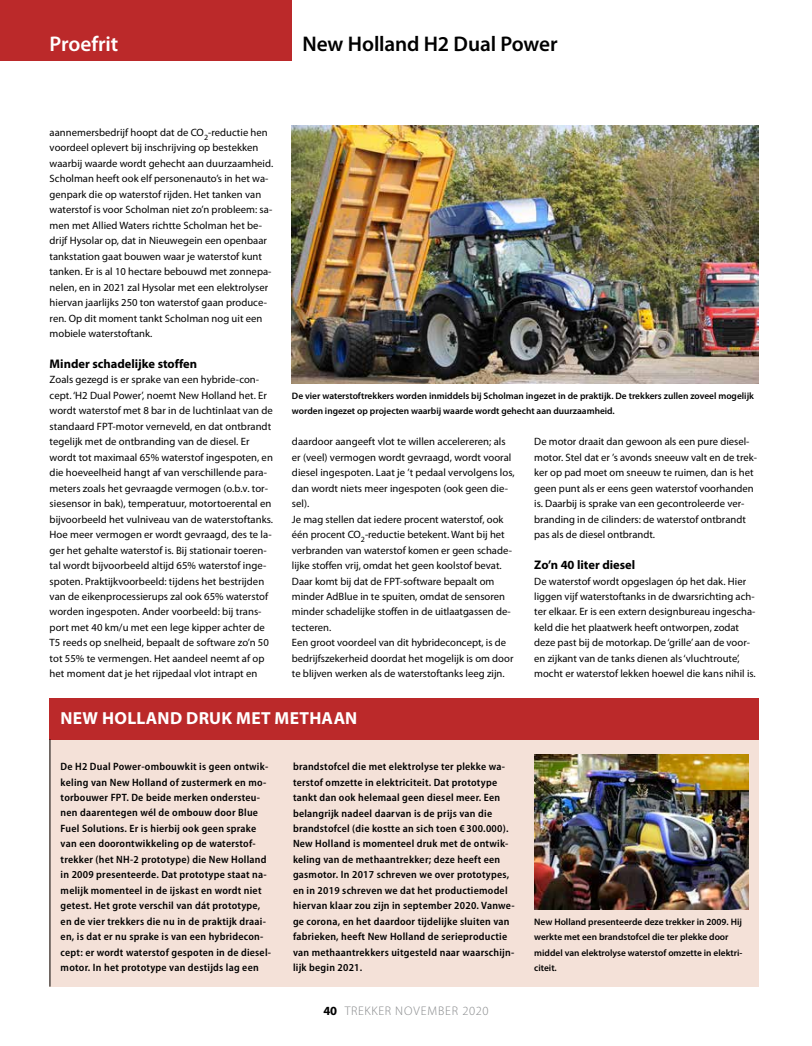
<style>
.page{position:relative;width:812px;height:1046px;background:#fff}
.page>*{position:absolute;margin:0;border:0;box-sizing:border-box;transform-origin:0 0}
.t1{font:600 21.25px "Myriad Pro";letter-spacing:-.01em;color:#000}
.t2{font:600 21.25px "Myriad Pro";letter-spacing:-.005em;color:#fff}
.t3{font:700 17.5px "Myriad Pro";letter-spacing:.02em;color:#fff}
.t4{font:700 12.5px "Myriad Pro";color:#000}
.t5{font:300 12.5px "Myriad Pro";letter-spacing:.05em;color:#86888a}
.t6{font:10.62px/15.5px "Myriad Pro";color:#000}
.t7{font:600 semi-condensed 10.62px/15.5px "Myriad Pro";letter-spacing:.02em;color:#000}
.t8{font:600 9.38px/15.5px "Myriad Pro";color:#000}
.s1{font-weight:700;color:#000}
</style>
<div class="page">
<div style="left:0;top:0;width:292px;height:60px;background:#bb292a"></div>
<div style="left:50px;top:697px;width:708px;height:289px;background:#f4e1d8"></div>
<img style="left:534px;top:754px;width:214px;height:155px">
<img style="left:292px;top:126px;width:466px;height:257px">
<div style="left:50px;top:697px;width:708px;height:42px;background:#bb292a"></div>
<hr style="left:50px;top:739px;width:1px;height:247px;background:#000">
<h1 class="t2" style="left:50px;top:30px;width:70px">Proefrit</h1>
<h1 class="t1" style="left:302px;top:30px;width:256px">New Holland H2 Dual Power</h1>
<p class="t6" style="left:50px;top:124px;width:225px">aannemersbedrijf hoopt dat de CO<sub>2</sub>-reductie hen voordeel oplevert bij inschrijving op bestekken waarbij waarde wordt gehecht aan duurzaamheid.<br>Scholman heeft ook elf personenauto’s in het wa&shy;genpark die op waterstof rijden. Het tanken van waterstof is voor Scholman niet zo’n probleem: sa&shy;men met Allied Waters richtte Scholman het be&shy;drijf Hysolar op, dat in Nieuwegein een openbaar tankstation gaat bouwen waar je waterstof kunt tanken. Er is al 10 hectare bebouwd met zonnepa&shy;nelen, en in 2021 zal Hysolar met een elektrolyser hiervan jaarlijks 250 ton waterstof gaan produce&shy;ren. Op dit moment tankt Scholman nog uit een mobiele waterstoftank.</p>
<p class="t4" style="left:50px;top:355px;width:149px">Minder schadelijke stoffen</p>
<p class="t6" style="left:50px;top:372px;width:225px">Zoals gezegd is er sprake van een hybride-con&shy;cept. ‘H2 Dual Power’, noemt New Holland het. Er wordt waterstof met 8 bar in de luchtinlaat van de standaard FPT-motor verneveld, en dat ontbrandt tegelijk met de ontbranding van de diesel. Er wordt tot maximaal 65% waterstof ingespoten, en die hoeveelheid hangt af van verschillende para&shy;meters zoals het gevraagde vermogen (o.b.v. tor&shy;siesensor in bak), temperatuur, motortoerental en bijvoorbeeld het vulniveau van de waterstoftanks.<br>Hoe meer vermogen er wordt gevraagd, des te la&shy;ger het gehalte waterstof is. Bij stationair toeren&shy;tal wordt bijvoorbeeld altijd 65% waterstof inge&shy;spoten. Praktijkvoorbeeld: tijdens het bestrijden van de eikenprocessierups zal ook 65% waterstof worden ingespoten. Ander voorbeeld: bij trans&shy;port met 40 km/u met een lege kipper achter de T5 reeds op snelheid, bepaalt de software zo’n 50 tot 55% te vermengen. Het aandeel neemt af op het moment dat je het rijpedaal vlot intrapt en</p>
<p class="t8" style="left:292px;top:388px;width:463px">De vier waterstoftrekkers worden inmiddels bij Scholman ingezet in de praktijk. De trekkers zullen zoveel mogelijk worden ingezet op projecten waarbij waarde wordt gehecht aan duurzaamheid.</p>
<p class="t6" style="left:292px;top:434px;width:224px">daardoor aangeeft vlot te willen accelereren; als er (veel) vermogen wordt gevraagd, wordt vooral diesel ingespoten. Laat je ’t pedaal vervolgens los, dan wordt niets meer ingespoten (ook geen die&shy;sel).<br>Je mag stellen dat iedere procent waterstof, ook één procent CO<sub>2</sub>-reductie betekent. Want bij het verbranden van waterstof komen er geen schade&shy;lijke stoffen vrij, omdat het geen koolstof bevat.<br>Daar komt bij dat de FPT-software bepaalt om minder AdBlue in te spuiten, omdat de sensoren minder schadelijke stoffen in de uitlaatgassen de&shy;tecteren.<br>Een groot voordeel van dit hybrideconcept, is de bedrijfszekerheid doordat het mogelijk is om door te blijven werken als de waterstoftanks leeg zijn.</p>
<p class="t6" style="left:534px;top:434px;width:224px">De motor draait dan gewoon als een pure diesel&shy;motor. Stel dat er ’s avonds sneeuw valt en de trek&shy;ker op pad moet om sneeuw te ruimen, dan is het geen punt als er eens geen waterstof voorhanden is. Daarbij is sprake van een gecontroleerde ver&shy;branding in de cilinders: de waterstof ontbrandt pas als de diesel ontbrandt.</p>
<p class="t4" style="left:534px;top:556px;width:103px">Zo’n 40 liter diesel</p>
<p class="t6" style="left:534px;top:573px;width:223px">De waterstof wordt opgeslagen óp het dak. Hier liggen vijf waterstoftanks in de dwarsrichting ach&shy;ter elkaar. Er is een extern designbureau ingescha&shy;keld die het plaatwerk heeft ontworpen, zodat deze past bij de motorkap. De ‘grille’ aan de voor&shy;en zijkant van de tanks dienen als ‘vluchtroute’, mocht er waterstof lekken hoewel die kans nihil is.</p>
<h2 class="t3" style="left:60px;top:706px;width:298px">NEW HOLLAND DRUK MET METHAAN</h2>
<p class="t7" style="left:61px;top:758px;width:212px">De H2 Dual Power-ombouwkit is geen ontwik&shy;keling van New Holland of zustermerk en mo&shy;torbouwer FPT. De beide merken ondersteu&shy;nen daarentegen wél de ombouw door Blue Fuel Solutions. Er is hierbij ook geen sprake van een doorontwikkeling op de waterstof&shy;trekker (het NH-2 prototype) die New Holland in 2009 presenteerde. Dat prototype staat na&shy;melijk momenteel in de ijskast en wordt niet getest. Het grote verschil van dát prototype, en de vier trekkers die nu in de praktijk draai&shy;en, is dat er nu sprake is van een hybridecon&shy;cept: er wordt waterstof gespoten in de diesel&shy;motor. In het prototype van destijds lag een</p>
<p class="t7" style="left:293px;top:758px;width:223px">brandstofcel die met elektrolyse ter plekke wa&shy;terstof omzette in elektriciteit. Dat prototype tankt dan ook helemaal geen diesel meer. Een belangrijk nadeel daarvan is de prijs van die brandstofcel (die kostte an sich toen € 300.000).<br>New Holland is momenteel druk met de ontwik&shy;keling van de methaantrekker; deze heeft een gasmotor. In 2017 schreven we over prototypes, en in 2019 schreven we dat het productiemodel hiervan klaar zou zijn in september 2020. Vanwe&shy;ge corona, en het daardoor tijdelijke sluiten van fabrieken, heeft New Holland de serieproductie van methaantrekkers uitgesteld naar waarschijn&shy;lijk begin 2021.</p>
<p class="t5" style="left:323px;top:1003px;width:167px"><span class="s1">40</span> TREKKER NOVEMBER 2020</p>
<p class="t8" style="left:534px;top:913px;width:210px">New Holland presenteerde deze trekker in 2009. Hij werkte met een brandstofcel die ter plekke door middel van elektrolyse waterstof omzette in elektri&shy;citeit.</p>
</div>
